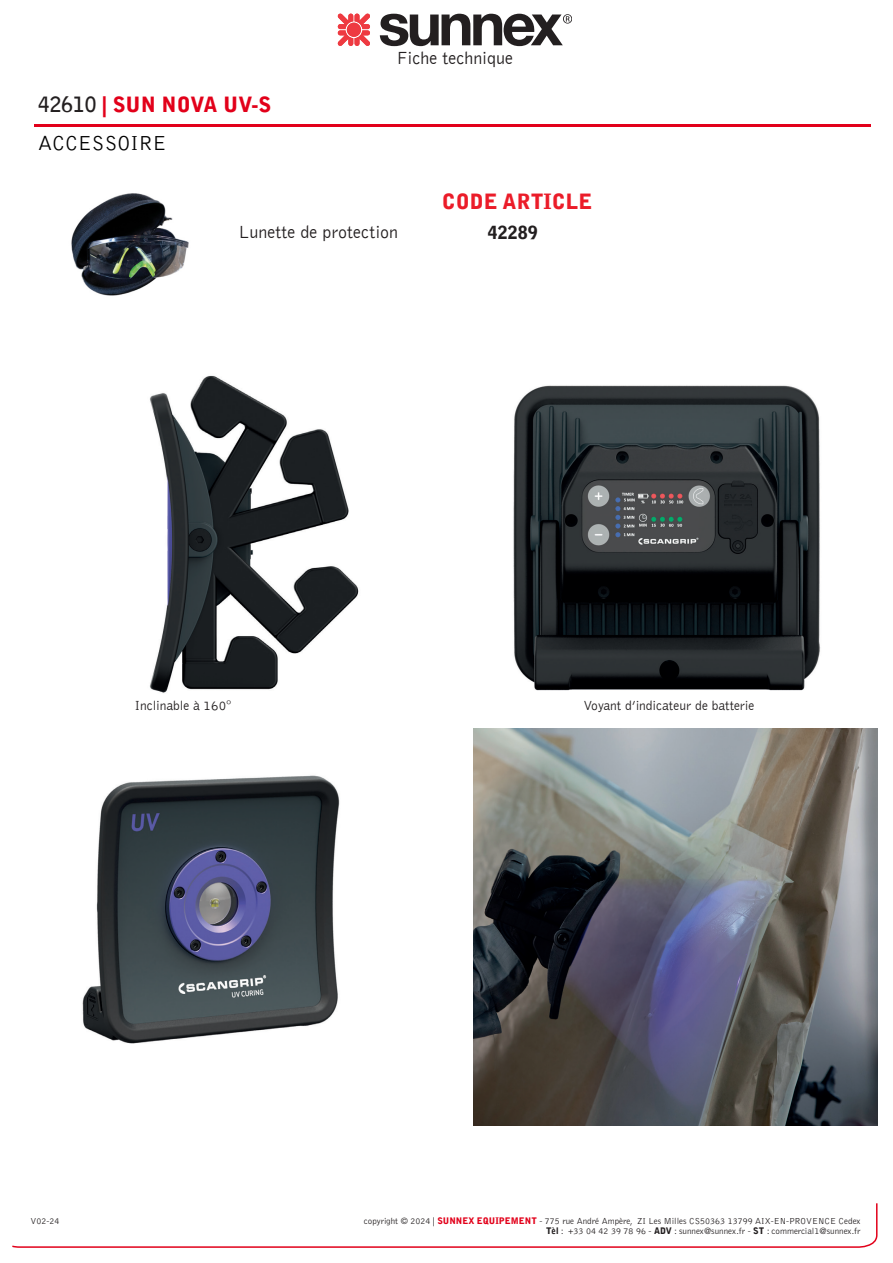
<style>
.page{position:relative;width:893px;height:1263px;background:#fff}
.page>*{position:absolute;margin:0;border:0;box-sizing:border-box;transform-origin:0 0}
.t1{font:900 21px "Bell Gothic Std";color:#e2001a}
.t2{font:900 21px "Bell Gothic";color:#eb1c29}
.t3{font:300 21px "Bell Gothic Std";color:#000}
.t4{font:300 18px "Bell Gothic";color:#231f20}
.t5{font:900 18px "Bell Gothic";color:#231f20}
.t6{font:300 13.5px "Bell Gothic";color:#231f20}
.t7{font:300 9px "Bell Gothic Std";color:#231f20}
.s1{font-family:"Bell Gothic";font-weight:700;color:#231f20}
.s2{font-family:"Bell Gothic";font-weight:900;color:#e2001a}
.s3{font-family:"Bell Gothic";font-weight:900}
</style>
<div class="page">
<svg style="left:12px;top:1203px;width:866px;height:45px"></svg>
<svg style="left:338px;top:14px;width:32px;height:32px"></svg>
<svg style="left:380px;top:14px;width:192px;height:32px"></svg>
<hr style="left:34px;top:124px;width:837px;height:3px;background:#e2001a">
<img style="left:473px;top:728px;width:404px;height:397px">
<img style="left:82px;top:775px;width:258px;height:269px">
<img style="left:513px;top:385px;width:308px;height:306px">
<img style="left:71px;top:193px;width:118px;height:103px">
<img style="left:150px;top:375px;width:209px;height:318px">
<p class="t1" style="left:38px;top:92px;width:235px"><span class="s1">42610</span> | SUN NOVA UV-S</p>
<p class="t3" style="left:38px;top:132px;width:130px">ACCESSOIRE</p>
<p class="t4" style="left:397px;top:49px;width:118px">Fiche technique</p>
<p class="t2" style="left:442px;top:189px;width:152px">CODE ARTICLE</p>
<p class="t4" style="left:239px;top:223px;width:161px">Lunette de protection</p>
<p class="t5" style="left:488px;top:222px;width:52px">42289</p>
<p class="t6" style="left:135px;top:699px;width:98px">Inclinable à 160°</p>
<p class="t6" style="left:583px;top:699px;width:173px">Voyant d’indicateur de batterie</p>
<p class="t7" style="left:30px;top:1216px;width:31px">V02-24</p>
<p class="t7" style="left:364px;top:1216px;width:498px">copyright © 2024 | <span class="s2">SUNNEX EQUIPEMENT</span> - 775 rue André Ampère, ZI Les Milles CS50363 13799 AIX-EN-PROVENCE Cedex</p>
<p class="t7" style="left:546px;top:1226px;width:316px"><span class="s3">Tèl</span> : +33 04 42 39 78 96 - <span class="s3">ADV</span> : sunnex@sunnex.fr - <span class="s3">ST</span> : commercial1@sunnex.fr</p>
</div>
